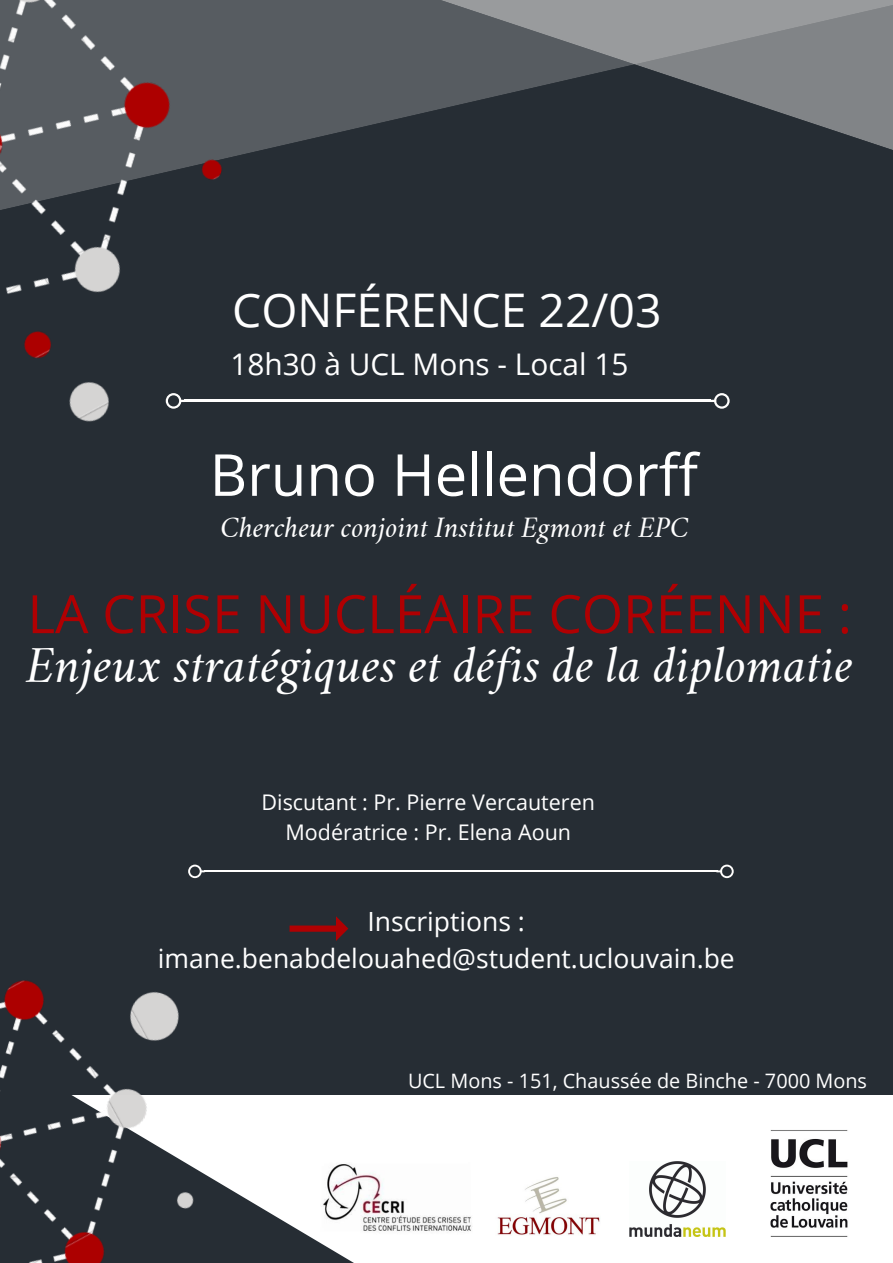
<style>
.page{position:relative;width:893px;height:1263px;background:#262d34}
.page>*{position:absolute;margin:0;border:0;box-sizing:border-box;transform-origin:0 0}
.t1{font:57.9px "Open Sans";color:#fff}
.t2{font:52.95px "Open Sans";color:#b00002}
.t3{font:italic 46.35px "Crimson Text";color:#fff}
.t4{font:46.35px "Open Sans";color:#fff}
.t5{font:29.78px "Open Sans";color:#fff}
.t6{font:26.47px/36.6px "Open Sans";color:#fff;text-align:center}
.t7{font:italic 26.47px "Crimson Text";color:#fff}
.t8{font:21.52px/29.8px "Open Sans";color:#fff;text-align:center}
.t9{font:19.88px "Open Sans";color:#fff}
</style>
<div class="page">
<svg style="left:295px;top:0;width:598px;height:150px"></svg>
<img style="left:0;top:0;width:295px;height:422px">
<div style="left:0;top:1095px;width:893px;height:168px;background:#fff"></div>
<svg style="left:266px;top:925px;width:88px;height:338px"></svg>
<img style="left:630px;top:1161px;width:96px;height:75px">
<img style="left:770px;top:1130px;width:78px;height:107px">
<img style="left:0;top:864px;width:266px;height:399px">
<img style="left:497px;top:1177px;width:103px;height:58px">
<img style="left:320px;top:1163px;width:152px;height:71px">
<hr style="left:184px;top:400px;width:527px;height:2px;background:#fffefd">
<svg style="left:166px;top:393px;width:19px;height:16px"></svg>
<svg style="left:710px;top:393px;width:20px;height:16px"></svg>
<hr style="left:204px;top:870px;width:513px;height:2px;background:#fffefd">
<svg style="left:188px;top:865px;width:17px;height:13px"></svg>
<svg style="left:716px;top:865px;width:18px;height:13px"></svg>
<svg style="left:290px;top:916px;width:58px;height:25px"></svg>
<h3 class="t4" style="left:232px;top:277px;width:431px">CONFÉRENCE 22/03</h3>
<h3 class="t5" style="left:230px;top:343px;width:400px">18h30 à UCL Mons - Local 15</h3>
<h1 class="t1" style="left:210px;top:434px;width:490px">Bruno Hellendorff</h1>
<p class="t7" style="left:220px;top:518px;width:470px">Chercheur conjoint Institut Egmont et EPC</p>
<h2 class="t2" style="left:28px;top:577px;width:826px">LA CRISE NUCLÉAIRE CORÉENNE :</h2>
<h3 class="t3" style="left:26px;top:648px;width:828px">Enjeux stratégiques et défis de la diplomatie</h3>
<p class="t8" style="left:262px;top:787px;width:335px">Discutant : Pr. Pierre Vercauteren<br>Modératrice : Pr. Elena Aoun</p>
<p class="t6" style="left:158px;top:903px;width:579px">Inscriptions : imane.benabdelouahed@student.uclouvain.be</p>
<p class="t9" style="left:408px;top:1067px;width:461px">UCL Mons - 151, Chaussée de Binche - 7000 Mons</p>
</div>
